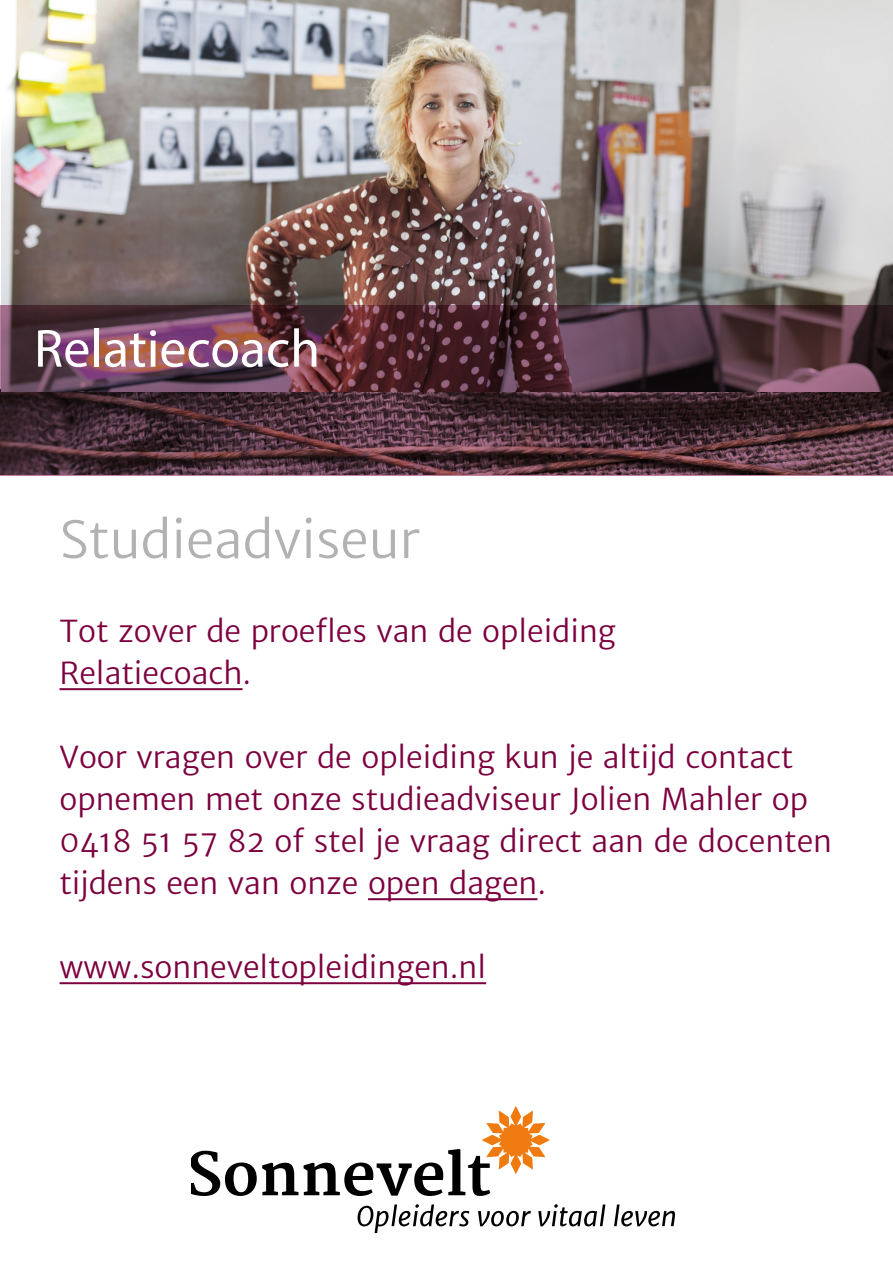
<style>
.page{position:relative;width:893px;height:1263px;background:#fff}
.page>*{position:absolute;margin:0;border:0;box-sizing:border-box;transform-origin:0 0}
.t1{font:54px "Myriad Pro";color:#fff}
.t2{font:51px "Merriweather Sans";color:#b3b2b2}
.t3{font:30px/42px "Merriweather Sans";color:#7c003e}
</style>
<div class="page">
<img style="left:1px;top:0;width:892px;height:305px">
<svg style="left:0;top:305px;width:893px;height:170px;background:#52323d"></svg>
<hr style="left:60px;top:688px;width:183px;height:2px;background:#7c003e">
<hr style="left:368px;top:898px;width:169px;height:2px;background:#7c003e">
<hr style="left:60px;top:982px;width:426px;height:2px;background:#7c003e">
<svg style="left:191px;top:1151px;width:107px;height:45px"></svg>
<svg style="left:357px;top:1204px;width:112px;height:29px"></svg>
<svg style="left:478px;top:1211px;width:53px;height:15px"></svg>
<svg style="left:538px;top:1204px;width:67px;height:22px"></svg>
<svg style="left:614px;top:1204px;width:61px;height:22px"></svg>
<svg style="left:304px;top:1106px;width:246px;height:90px"></svg>
<h1 class="t1" style="left:34px;top:315px;width:288px">Relatiecoach</h1>
<h2 class="t2" style="left:60px;top:508px;width:362px">Studieadviseur</h2>
<p class="t3" style="left:60px;top:611px;width:558px">Tot zover de proefles van de opleiding<br>Relatiecoach.</p>
<p class="t3" style="left:60px;top:737px;width:774px">Voor vragen over de opleiding kun je altijd contact opnemen met onze studieadviseur Jolien Mahler op 0418 51 57 82 of stel je vraag direct aan de docenten tijdens een van onze open dagen.</p>
<p class="t3" style="left:60px;top:947px;width:428px">www.sonneveltopleidingen.nl</p>
</div>
